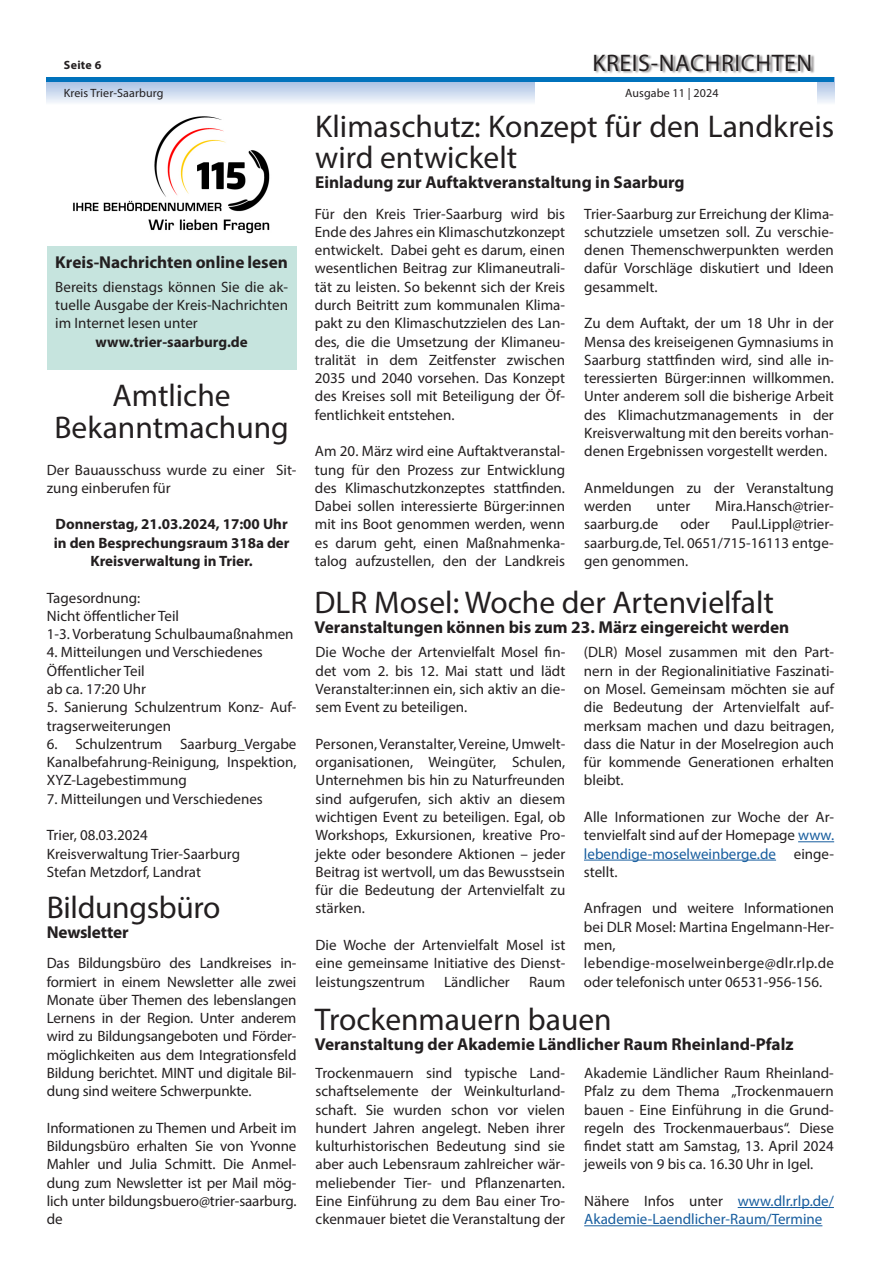
<style>
.page{position:relative;width:881px;height:1263px;background:#fff}
.page>*{position:absolute;margin:0;border:0;box-sizing:border-box;transform-origin:0 0}
.Headline{font:31.5px/31.5px "Myriad Pro";color:#231f20}
.t1{font:24px "Myriad Pro";letter-spacing:.025em;color:#231f20}
.Subline{font:700 17.25px "Myriad Pro";color:#231f20}
.Headline-2{font:700 17.25px "Myriad Pro";color:#231f20}
.Fließtext{font:15px/18.3px "Myriad Pro";color:#231f20;text-align:justify}
.Fließtext-2{font:700 15px/18.3px "Myriad Pro";color:#231f20;text-align:center}
.Fließtext-3{font:15px/18.3px "Myriad Pro";color:#175d9e}
.t2{font:12px "Myriad Pro";letter-spacing:.01em;color:#231f20}
.t3{font:700 12px "Myriad Pro";letter-spacing:.025em;color:#231f20}
.s1{color:#175d9e}
.s2{color:#231f20}
</style>
<div class="page">
<svg style="left:47px;top:82px;width:786px;height:21px;background:#cedbef"></svg>
<div style="left:535px;top:0;width:281px;height:113px;background:#fff"></div>
<div style="left:594px;top:54px;width:220px;height:20px;background:#231f20;opacity:.5"></div>
<hr style="left:47px;top:78px;width:786px;height:4px;background:#0072bc">
<hr style="left:797px;top:841px;width:36px;height:1px;background:#175d9e">
<hr style="left:583px;top:860px;width:192px;height:1px;background:#175d9e">
<img style="left:73px;top:116px;width:197px;height:118px">
<div style="left:47px;top:246px;width:249px;height:123px;background:#c6e4de"></div>
<hr style="left:737px;top:1207px;width:96px;height:1px;background:#175d9e">
<hr style="left:584px;top:1225px;width:238px;height:1px;background:#175d9e">
<p class="t3" style="left:64px;top:57px;width:39px">Seite 6</p>
<h2 class="t1" style="left:592px;top:48px;width:221px">KREIS-NACHRICHTEN</h2>
<p class="t2" style="left:64px;top:86px;width:101px">Kreis Trier-Saarburg</p>
<p class="t2" style="left:625px;top:86px;width:95px">Ausgabe 11 | 2024</p>
<p class="Subline" style="left:55px;top:251px;width:234px">Kreis-Nachrichten online lesen</p>
<p class="Fließtext" style="left:55px;top:277px;width:234px">Bereits dienstags können Sie die ak&shy;tuelle Ausgabe der Kreis-Nachrichten im Internet lesen unter</p>
<p class="Fließtext-2" style="left:95px;top:332px;width:154px">www.trier-saarburg.de</p>
<p class="Headline" style="left:113px;top:379px;width:119px">Amtliche</p>
<p class="Headline" style="left:54px;top:411px;width:236px">Bekanntmachung</p>
<p class="Fließtext" style="left:47px;top:460px;width:251px">Der Bauausschuss wurde zu einer Sit&shy;zung einberufen für</p>
<p class="Fließtext-2" style="left:56px;top:515px;width:233px">Donnerstag, 21.03.2024, 17:00 Uhr</p>
<p class="Fließtext-2" style="left:54px;top:533px;width:237px">in den Besprechungsraum 318a der<br>Kreisverwaltung in Trier.</p>
<p class="Fließtext" style="left:47px;top:588px;width:95px">Tagesordnung:</p>
<p class="Fließtext" style="left:47px;top:606px;width:134px">Nicht öffentlicher Teil</p>
<p class="Fließtext" style="left:47px;top:625px;width:248px">1-3. Vorberatung Schulbaumaßnahmen</p>
<p class="Fließtext" style="left:47px;top:643px;width:217px">4. Mitteilungen und Verschiedenes</p>
<p class="Fließtext" style="left:47px;top:661px;width:101px">Öffentlicher Teil ab ca. 17:20 Uhr</p>
<p class="Fließtext" style="left:47px;top:698px;width:251px">5. Sanierung Schulzentrum Konz- Auf&shy;tragserweiterungen</p>
<p class="Fließtext" style="left:47px;top:734px;width:251px">6. Schulzentrum Saarburg_Vergabe Kanalbefahrung-Reinigung, Inspektion, XYZ-Lagebestimmung</p>
<p class="Fließtext" style="left:47px;top:789px;width:217px">7. Mitteilungen und Verschiedenes</p>
<p class="Fließtext" style="left:47px;top:826px;width:102px">Trier, 08.03.2024</p>
<p class="Fließtext" style="left:47px;top:844px;width:195px">Kreisverwaltung Trier-Saarburg</p>
<p class="Fließtext" style="left:47px;top:862px;width:156px">Stefan Metzdorf, Landrat</p>
<p class="Headline" style="left:47px;top:891px;width:175px">Bildungsbüro</p>
<p class="Subline" style="left:47px;top:921px;width:83px">Newsletter</p>
<p class="Fließtext" style="left:47px;top:954px;width:251px">Das Bildungsbüro des Landkreises in&shy;formiert in einem Newsletter alle zwei Monate über Themen des lebenslangen Lernens in der Region. Unter anderem wird zu Bildungsangeboten und Förder&shy;möglichkeiten aus dem Integrationsfeld Bildung berichtet. MINT und digitale Bil&shy;dung sind weitere Schwerpunkte.</p>
<p class="Fließtext" style="left:47px;top:1118px;width:251px">Informationen zu Themen und Arbeit im Bildungsbüro erhalten Sie von Yvonne Mahler und Julia Schmitt. Die Anmel&shy;dung zum Newsletter ist per Mail mög&shy;lich unter bildungsbuero@trier-saarburg. de</p>
<p class="Headline" style="left:315px;top:110px;width:520px">Klimaschutz: Konzept für den Landkreis wird entwickelt</p>
<p class="Headline-2" style="left:315px;top:171px;width:371px">Einladung zur Auftaktveranstaltung in Saarburg</p>
<p class="Fließtext" style="left:315px;top:204px;width:251px">Für den Kreis Trier-Saarburg wird bis Ende des Jahres ein Klimaschutzkonzept entwickelt. Dabei geht es darum, einen wesentlichen Beitrag zur Klimaneutrali&shy;tät zu leisten. So bekennt sich der Kreis durch Beitritt zum kommunalen Klima&shy;pakt zu den Klimaschutzzielen des Lan&shy;des, die die Umsetzung der Klimaneu&shy;tralität in dem Zeitfenster zwischen 2035 und 2040 vorsehen. Das Konzept des Kreises soll mit Beteiligung der Öf&shy;fentlichkeit entstehen.</p>
<p class="Fließtext" style="left:315px;top:442px;width:251px">Am 20. März wird eine Auftaktveranstal&shy;tung für den Prozess zur Entwicklung des Klimaschutzkonzeptes stattfinden.<br>Dabei sollen interessierte Bürger:innen mit ins Boot genommen werden, wenn es darum geht, einen Maßnahmenka&shy;talog aufzustellen, den der Landkreis</p>
<p class="Fließtext" style="left:584px;top:204px;width:251px">Trier-Saarburg zur Erreichung der Klima&shy;schutzziele umsetzen soll. Zu verschie&shy;denen Themenschwerpunkten werden dafür Vorschläge diskutiert und Ideen gesammelt.</p>
<p class="Fließtext" style="left:584px;top:314px;width:251px">Zu dem Auftakt, der um 18 Uhr in der Mensa des kreiseigenen Gymnasiums in Saarburg stattfinden wird, sind alle in&shy;teressierten Bürger:innen willkommen.<br>Unter anderem soll die bisherige Arbeit des Klimachutzmanagements in der Kreisverwaltung mit den bereits vorhan&shy;denen Ergebnissen vorgestellt werden.</p>
<p class="Fließtext" style="left:584px;top:478px;width:251px">Anmeldungen zu der Veranstaltung werden</p>
<p class="Fließtext" style="left:656px;top:497px;width:35px">unter</p>
<p class="Fließtext" style="left:714px;top:497px;width:120px">Mira.Hansch@trier-</p>
<p class="Fließtext" style="left:584px;top:515px;width:76px">saarburg.de</p>
<p class="Fließtext" style="left:680px;top:515px;width:31px">oder</p>
<p class="Fließtext" style="left:584px;top:515px;width:251px;text-indent:147px">Paul.Lippl@trier&shy;saarburg.de, Tel. 0651/715-16113 entge&shy;gen genommen.</p>
<p class="Headline" style="left:314px;top:586px;width:460px">DLR Mosel: Woche der Artenvielfalt</p>
<p class="Subline" style="left:314px;top:616px;width:476px">Veranstaltungen können bis zum 23. März eingereicht werden</p>
<p class="Fließtext" style="left:315px;top:643px;width:251px">Die Woche der Artenvielfalt Mosel fin&shy;det vom 2. bis 12. Mai statt und lädt Veranstalter:innen ein, sich aktiv an die&shy;sem Event zu beteiligen.</p>
<p class="Fließtext" style="left:315px;top:734px;width:251px">Personen, Veranstalter, Vereine, Umwelt&shy;organisationen, Weingüter, Schulen, Unternehmen bis hin zu Naturfreunden sind aufgerufen, sich aktiv an diesem wichtigen Event zu beteiligen. Egal, ob Workshops, Exkursionen, kreative Pro&shy;jekte oder besondere Aktionen – jeder Beitrag ist wertvoll, um das Bewusstsein für die Bedeutung der Artenvielfalt zu stärken.</p>
<p class="Fließtext" style="left:315px;top:935px;width:251px">Die Woche der Artenvielfalt Mosel ist eine gemeinsame Initiative des Dienst&shy;leistungszentrum</p>
<p class="Fließtext" style="left:583px;top:643px;width:251px">(DLR) Mosel zusammen mit den Part&shy;nern in der Regionalinitiative Faszinati&shy;on Mosel. Gemeinsam möchten sie auf die Bedeutung der Artenvielfalt auf&shy;merksam machen und dazu beitragen, dass die Natur in der Moselregion auch für kommende Generationen erhalten bleibt.</p>
<p class="Fließtext" style="left:583px;top:807px;width:251px">Alle Informationen zur Woche der Ar&shy;tenvielfalt sind auf der Homepage <span class="s1">www. lebendige-moselweinberge.de</span> einge&shy;stellt.</p>
<p class="Fließtext" style="left:583px;top:899px;width:251px">Anfragen und weitere Informationen bei DLR Mosel: Martina Engelmann-Her&shy;men,</p>
<p class="Fließtext" style="left:583px;top:954px;width:251px">lebendige-moselweinberge@dlr.rlp.de oder telefonisch unter 06531-956-156.</p>
<p class="Fließtext" style="left:444px;top:972px;width:67px">Ländlicher</p>
<p class="Fließtext" style="left:529px;top:972px;width:38px">Raum</p>
<p class="Headline" style="left:315px;top:1003px;width:298px">Trockenmauern bauen</p>
<p class="Subline" style="left:315px;top:1033px;width:480px">Veranstaltung der Akademie Ländlicher Raum Rheinland-Pfalz</p>
<p class="Fließtext" style="left:315px;top:1063px;width:251px">Trockenmauern sind typische Land&shy;schaftselemente der Weinkulturland&shy;schaft. Sie wurden schon vor vielen hundert Jahren angelegt. Neben ihrer kulturhistorischen Bedeutung sind sie aber auch Lebensraum zahlreicher wär&shy;meliebender Tier- und Pflanzenarten.<br>Eine Einführung zu dem Bau einer Tro&shy;ckenmauer bietet die Veranstaltung der</p>
<p class="Fließtext" style="left:584px;top:1063px;width:251px">Akademie Ländlicher Raum Rheinland-Pfalz zu dem Thema „Trockenmauern bauen - Eine Einführung in die Grund&shy;regeln des Trockenmauerbaus“. Diese findet statt am Samstag, 13. April 2024 jeweils von 9 bis ca. 16.30 Uhr in Igel.</p>
<p class="Fließtext-3" style="left:584px;top:1191px;width:251px"><span class="s2">Nähere Infos unter</span> www.dlr.rlp.de/<br>Akademie-Laendlicher-Raum/Termine</p>
</div>
